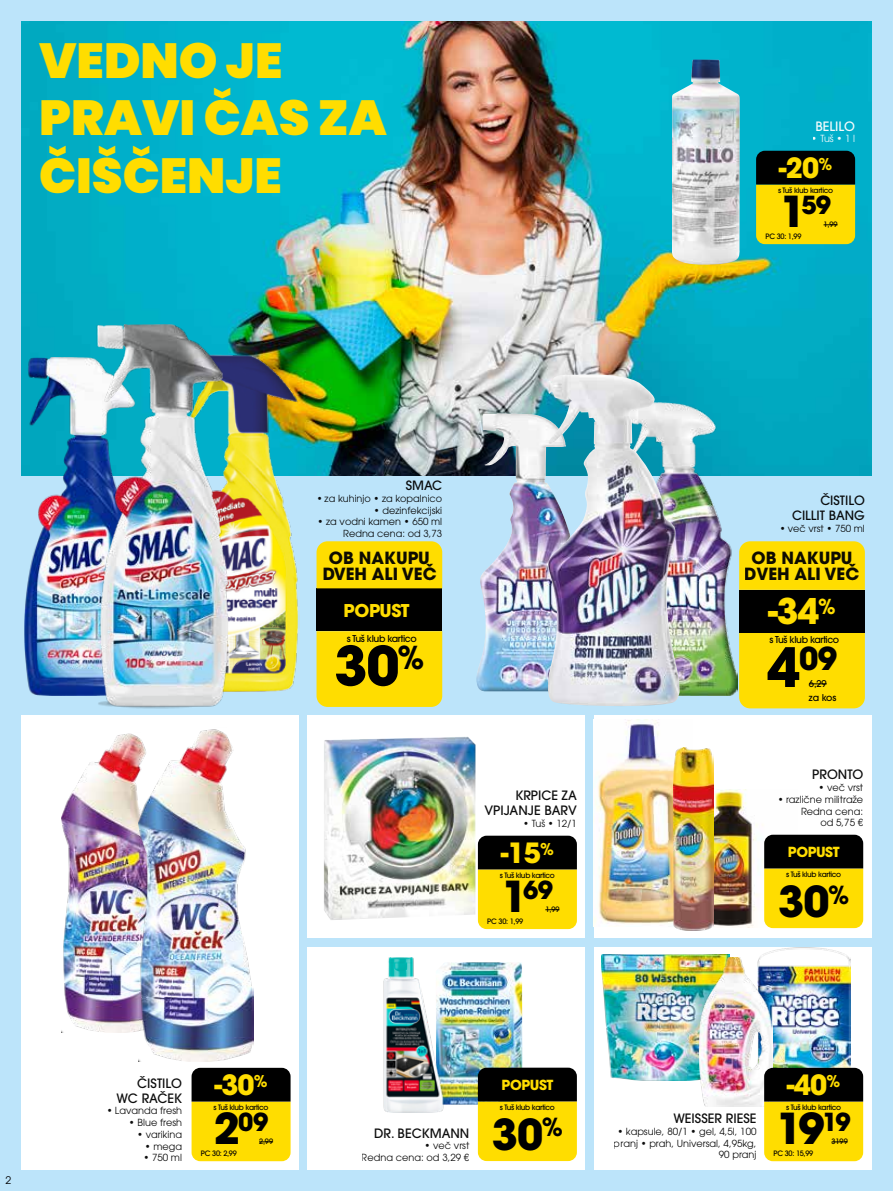
<style>
.page{position:relative;width:893px;height:1191px;background:#bce4fa}
.page>*{position:absolute;margin:0;border:0;box-sizing:border-box;transform-origin:0 0}
.t1{font:700 53.85px "ITC Avant Garde Pro";color:#000}
.t2{font:900 49.2px/57.6px "Poppins";color:#fd0}
.t3{font:700 42.45px "ITC Avant Garde Pro";color:#000}
.t4{font:700 35.1px "ITC Avant Garde Pro";color:#fd0}
.t5{font:700 31.35px "ITC Avant Garde Pro";color:#000}
.t6{font:700 27.75px "ITC Avant Garde Pro";letter-spacing:-.03em;color:#fd0}
.t7{font:700 24.75px "ITC Avant Garde Pro";color:#000}
.t8{font:700 17.55px "ITC Avant Garde Pro";letter-spacing:-.03em;color:#fd0}
.t9{font:700 16.65px/16.6px "ITC Avant Garde Pro";color:#000;text-align:center}
.t10{font:700 13.8px "ITC Avant Garde Pro";letter-spacing:-.03em;color:#fd0}
.t11{font:500 12.9px/15px "ITC Avant Garde Pro";color:#000;text-align:right}
.t12{font:500 12.9px "ITC Avant Garde Pro";color:#fff}
.t13{font:500 12.75px/14.9px "ITC Avant Garde Pro";color:#000;text-align:right}
.t14{font:10.5px "ITC Avant Garde Pro";color:#000}
.t15{font:9.75px/11.7px "ITC Avant Garde Pro";color:#000;text-align:right}
.t16{font:9.75px "ITC Avant Garde Pro";color:#fff}
.t17{font:500 9.3px "ITC Avant Garde Pro";letter-spacing:-.04em;color:#000}
.t18{font:500 7.35px "ITC Avant Garde Pro";letter-spacing:-.04em;color:#000}
.s1{font-size:42.45px}
.s2{font-size:53.85px}
</style>
<div class="page">
<img style="left:21px;top:21px;width:851px;height:454px">
<div style="left:308px;top:946px;width:277px;height:223px;background:#fff"></div>
<div style="left:594px;top:946px;width:278px;height:223px;background:#fff"></div>
<div style="left:21px;top:715px;width:278px;height:454px;background:#fff"></div>
<div style="left:308px;top:715px;width:277px;height:223px;background:#fff"></div>
<div style="left:594px;top:715px;width:278px;height:223px;background:#fff"></div>
<img style="left:242px;top:352px;width:58px;height:339px">
<img style="left:24px;top:357px;width:50px;height:338px">
<img style="left:672px;top:60px;width:68px;height:205px">
<img style="left:74px;top:325px;width:168px;height:384px">
<img style="left:680px;top:402px;width:58px;height:293px">
<img style="left:476px;top:413px;width:71px;height:278px">
<img style="left:62px;top:733px;width:77px;height:299px">
<img style="left:139px;top:729px;width:114px;height:332px">
<img style="left:601px;top:954px;width:129px;height:126px">
<img style="left:760px;top:948px;width:91px;height:119px">
<img style="left:324px;top:736px;width:151px;height:184px">
<div style="left:739px;top:590px;width:126px;height:42px;background:#000"></div>
<div style="left:739px;top:541px;width:126px;height:49px;background:#fd0"></div>
<div style="left:739px;top:632px;width:126px;height:76px;background:#fd0"></div>
<svg style="left:192px;top:1067px;width:99px;height:94px;background:#a48f05"></svg>
<svg style="left:756px;top:151px;width:99px;height:93px;background:#a08d02"></svg>
<svg style="left:478px;top:835px;width:99px;height:94px;background:#a38e04"></svg>
<img style="left:547px;top:374px;width:133px;height:332px">
<img style="left:594px;top:720px;width:80px;height:204px">
<img style="left:660px;top:790px;width:104px;height:137px">
<img style="left:674px;top:747px;width:39px;height:183px">
<svg style="left:764px;top:834px;width:99px;height:94px;background:#a48f04"></svg>
<img style="left:491px;top:962px;width:31px;height:105px">
<img style="left:383px;top:957px;width:108px;height:155px">
<svg style="left:478px;top:1067px;width:99px;height:94px;background:#a38e03"></svg>
<img style="left:700px;top:957px;width:72px;height:149px">
<div style="left:317px;top:631px;width:125px;height:76px;background:#fd0"></div>
<div style="left:317px;top:588px;width:125px;height:43px;background:#000"></div>
<svg style="left:764px;top:1067px;width:99px;height:94px;background:#a38e04"></svg>
<div style="left:317px;top:541px;width:125px;height:47px;background:#fd0"></div>
<h2 class="t2" style="left:39px;top:32px;width:349px">VEDNO JE<br>PRAVI ČAS ZA<br>ČIŠČENJE</h2>
<h3 class="t12" style="left:815px;top:118px;width:41px">BELILO</h3>
<p class="t16" style="left:812px;top:133px;width:45px">• Tuš • 1 l</p>
<h3 class="t6" style="left:779px;top:149px;width:55px">-20<sup>%</sup></h3>
<h3 class="t7" style="left:780px;top:188px;width:53px"><span class="s1">1</span>59</h3>
<p class="t18" style="left:778px;top:185px;width:57px">s Tuš klub kartico</p>
<p class="t18" style="left:823px;top:220px;width:16px">1,99</p>
<p class="t18" style="left:765px;top:231px;width:37px">PC 30: 1,99</p>
<p class="t14" style="left:6px;top:1173px;width:7px">2</p>
<h3 class="t13" style="left:406px;top:478px;width:38px">SMAC</h3>
<p class="t15" style="left:316px;top:492px;width:128px">• za kuhinjo • za kopalnico</p>
<p class="t15" style="left:374px;top:504px;width:70px">• dezinfekcijski</p>
<p class="t15" style="left:318px;top:515px;width:126px">• za vodni kamen • 650 ml<br>Redna cena: od 3,73</p>
<h3 class="t9" style="left:322px;top:549px;width:116px">OB NAKUPU<br>DVEH ALI VEČ</h3>
<h3 class="t8" style="left:344px;top:599px;width:68px">POPUST</h3>
<p class="t17" style="left:347px;top:632px;width:71px">s Tuš klub kartico</p>
<h1 class="t1" style="left:334px;top:629px;width:92px">30<sup>%</sup></h1>
<h3 class="t11" style="left:484px;top:787px;width:94px">KRPICE ZA<br>VPIJANJE BARV</h3>
<p class="t15" style="left:523px;top:817px;width:55px">• Tuš • 12/1</p>
<h3 class="t6" style="left:501px;top:834px;width:55px">-15<sup>%</sup></h3>
<h3 class="t7" style="left:502px;top:873px;width:53px"><span class="s1">1</span>69</h3>
<p class="t18" style="left:500px;top:870px;width:57px">s Tuš klub kartico</p>
<p class="t18" style="left:545px;top:905px;width:16px">1,99</p>
<p class="t18" style="left:487px;top:916px;width:37px">PC 30: 1,99</p>
<h3 class="t13" style="left:792px;top:493px;width:74px">ČISTILO<br>CILLIT BANG</h3>
<p class="t15" style="left:779px;top:522px;width:87px">• več vrst • 750 ml</p>
<h3 class="t9" style="left:745px;top:549px;width:116px">OB NAKUPU<br>DVEH ALI VEČ</h3>
<h3 class="t4" style="left:768px;top:588px;width:69px">-34<sup>%</sup></h3>
<h3 class="t5" style="left:767px;top:637px;width:72px"><span class="s2">4</span>09</h3>
<p class="t17" style="left:769px;top:633px;width:71px">s Tuš klub kartico</p>
<p class="t17" style="left:809px;top:677px;width:19px">6,29</p>
<p class="t17" style="left:809px;top:692px;width:29px">za kos</p>
<h3 class="t11" style="left:812px;top:767px;width:52px">PRONTO</h3>
<p class="t15" style="left:818px;top:781px;width:46px">• več vrst</p>
<p class="t15" style="left:777px;top:793px;width:87px">• različne militraže<br>Redna cena:<br>od 5,75 €</p>
<h3 class="t10" style="left:788px;top:842px;width:54px">POPUST</h3>
<h3 class="t3" style="left:778px;top:872px;width:73px">30<sup>%</sup></h3>
<p class="t18" style="left:786px;top:869px;width:57px">s Tuš klub kartico</p>
<h3 class="t11" style="left:117px;top:1075px;width:67px">ČISTILO<br>WC RAČEK</h3>
<p class="t15" style="left:106px;top:1104px;width:77px">• Lavanda fresh</p>
<p class="t15" style="left:129px;top:1116px;width:55px">• Blue fresh</p>
<p class="t15" style="left:137px;top:1128px;width:47px">• varikina</p>
<p class="t15" style="left:145px;top:1140px;width:39px">• mega</p>
<p class="t15" style="left:143px;top:1151px;width:40px">• 750 ml</p>
<h3 class="t6" style="left:214px;top:1066px;width:55px">-30<sup>%</sup></h3>
<h3 class="t7" style="left:214px;top:1105px;width:56px"><span class="s1">2</span>09</h3>
<p class="t18" style="left:214px;top:1102px;width:57px">s Tuš klub kartico</p>
<p class="t18" style="left:259px;top:1137px;width:16px">2,99</p>
<p class="t18" style="left:201px;top:1148px;width:37px">PC 30: 2,99</p>
<h3 class="t11" style="left:374px;top:1125px;width:97px">DR. BECKMANN</h3>
<p class="t15" style="left:362px;top:1139px;width:109px">• več vrst<br>Redna cena: od 3,29 €</p>
<h3 class="t10" style="left:501px;top:1075px;width:54px">POPUST</h3>
<h3 class="t3" style="left:492px;top:1105px;width:73px">30<sup>%</sup></h3>
<p class="t18" style="left:500px;top:1102px;width:57px">s Tuš klub kartico</p>
<h3 class="t11" style="left:673px;top:1111px;width:85px">WEISSER RIESE</h3>
<p class="t15" style="left:614px;top:1125px;width:144px">• kapsule, 80/1 • gel, 4,5l, 100 pranj • prah, Universal, 4,95kg,<br>90 pranj</p>
<h3 class="t6" style="left:787px;top:1066px;width:55px">-40<sup>%</sup></h3>
<h3 class="t3" style="left:776px;top:1100px;width:76px">19<sup>19</sup></h3>
<p class="t18" style="left:786px;top:1102px;width:57px">s Tuš klub kartico</p>
<p class="t18" style="left:832px;top:1137px;width:18px">3199</p>
<p class="t18" style="left:774px;top:1148px;width:41px">PC 30: 15,99</p>
</div>
